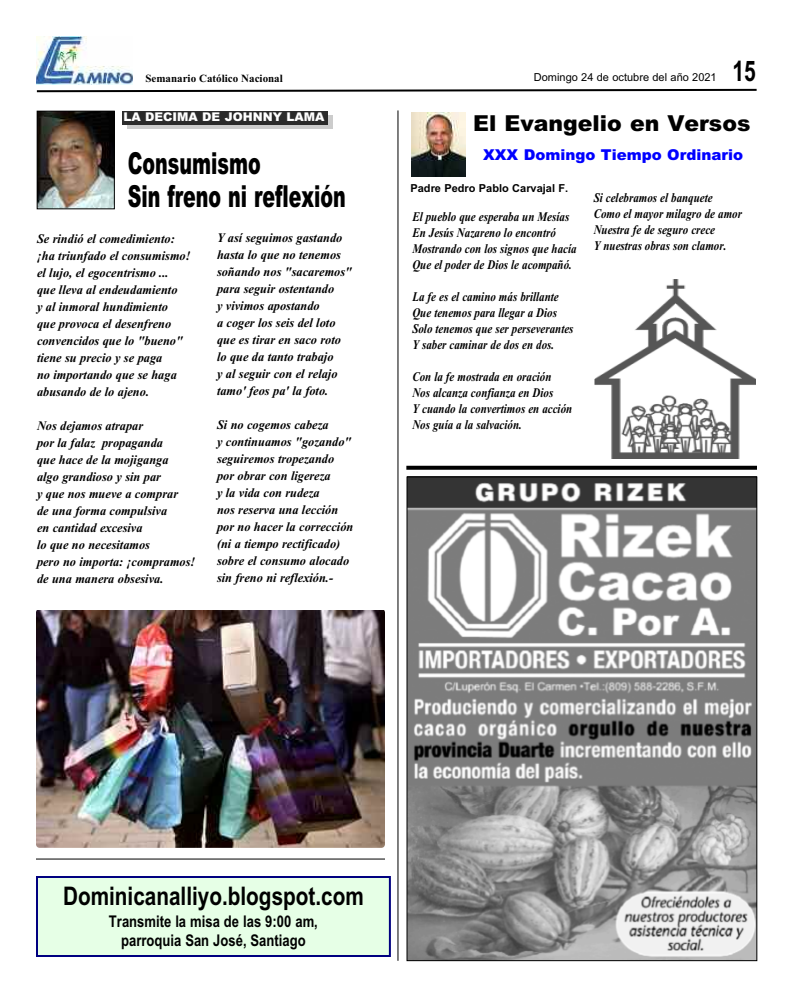
<style>
.page{position:relative;width:792px;height:1008px;background:#fff}
.page>*{position:absolute;margin:0;border:0;box-sizing:border-box;transform-origin:0 0}
.t1{font:900 30.3px/33px "Arial";color:#000;scale:.63 1}
.t2{font:700 28.4px "Arial";color:#000;scale:.74 1}
.t3{font:25.6px "Arial Bold MT OTF";color:#000;scale:.81 1}
.t4{font:900 22px "Arial";color:#000}
.t5{font:16.1px/19.3px "Arial Bold MT OTF";color:#000;text-align:center;scale:.81 1}
.t6{font:900 15px "Arial";color:#00f}
.t7{font:italic 700 13.2px/16px "Times New Roman";color:#000;scale:.83 1}
.t8{font:italic 700 13px/17px "Times New Roman";color:#000;scale:.95 1}
.t9{font:900 12px "Arial";color:#fff}
.t10{font:11px "Arial";color:#000}
.t11{font:700 11px "Times New Roman";color:#000}
.t12{font:11px "Arial Bold MT OTF";color:#000}
</style>
<div class="page">
<div style="left:127px;top:115px;width:206px;height:13px;background:#ccc"></div>
<img style="left:36px;top:36px;width:97px;height:49px">
<svg style="left:36px;top:88px;width:721px;height:5px"></svg>
<img style="left:411px;top:113px;width:55px;height:64px">
<hr style="left:397px;top:110px;width:1px;height:851px;background:#000">
<svg style="left:406px;top:466px;width:351px;height:4px"></svg>
<img style="left:39px;top:113px;width:74px;height:94px">
<div style="left:37px;top:111px;width:78px;height:98px;border:1px solid #000"></div>
<img style="left:409px;top:479px;width:346px;height:480px">
<div style="left:122px;top:111px;width:206px;height:14px;background:#2b2b2b"></div>
<img style="left:594px;top:279px;width:162px;height:180px;border-radius:4px">
<img style="left:36px;top:610px;width:349px;height:238px">
<hr style="left:36px;top:859px;width:349px;height:1px;background:#000">
<div style="left:38px;top:878px;width:351px;height:77px;background:#e6ffe6"></div>
<div style="left:36px;top:876px;width:355px;height:81px;border:2px solid #000080"></div>
<p class="t11" style="left:145px;top:71px;width:139px">Semanario Católico Nacional</p>
<p class="t10" style="left:534px;top:71px;width:184px">Domingo 24 de octubre del año 2021</p>
<h2 class="t2" style="left:733px;top:55px;width:33px">15</h2>
<p class="t9" style="left:124px;top:109px;width:202px">LA DECIMA DE JOHNNY LAMA</p>
<h1 class="t1" style="left:128px;top:147px;width:348px">Consumismo<br>Sin freno ni reflexión</h1>
<p class="t8" style="left:37px;top:230px;width:163px">Se rindió el comedimiento: ¡ha triunfado el consumismo! el lujo, el egocentrismo ...<br>que lleva al endeudamiento<br>y al inmoral hundimiento<br>que provoca el desenfreno convencidos que lo "bueno" tiene su precio y se paga<br>no importando que se haga abusando de lo ajeno.</p>
<p class="t8" style="left:37px;top:417px;width:168px">Nos dejamos atrapar<br>por la falaz propaganda<br>que hace de la mojiganga<br>algo grandioso y sin par<br>y que nos mueve a comprar<br>de una forma compulsiva<br>en cantidad excesiva<br>lo que no necesitamos<br>pero no importa: ¡compramos! de una manera obsesiva.</p>
<p class="t8" style="left:217px;top:229px;width:144px">Y así seguimos gastando hasta lo que no tenemos soñando nos "sacaremos" para seguir ostentando<br>y vivimos apostando<br>a coger los seis del loto que es tirar en saco roto lo que da tanto trabajo<br>y al seguir con el relajo tamo' feos pa' la foto.</p>
<p class="t8" style="left:217px;top:416px;width:145px">Si no cogemos cabeza<br>y continuamos "gozando" seguiremos tropezando por obrar con ligereza<br>y la vida con rudeza<br>nos reserva una lección por no hacer la corrección (ni a tiempo rectificado) sobre el consumo alocado sin freno ni reflexión.-</p>
<h3 class="t4" style="left:473px;top:110px;width:279px">El Evangelio en Versos</h3>
<p class="t6" style="left:483px;top:146px;width:261px">XXX Domingo Tiempo Ordinario</p>
<p class="t12" style="left:410px;top:182px;width:159px">Padre Pedro Pablo Carvajal F.</p>
<p class="t7" style="left:594px;top:190px;width:180px">Si celebramos el banquete<br>Como el mayor milagro de amor<br>Nuestra fe de seguro crece<br>Y nuestras obras son clamor.</p>
<p class="t7" style="left:412px;top:208px;width:199px">El pueblo que esperaba un Mesías<br>En Jesús Nazareno lo encontró<br>Mostrando con los signos que hacía<br>Que el poder de Dios le acompañó.</p>
<p class="t7" style="left:412px;top:288px;width:196px">La fe es el camino más brillante<br>Que tenemos para llegar a Dios<br>Solo tenemos que ser perseverantes<br>Y saber caminar de dos en dos.</p>
<p class="t7" style="left:412px;top:368px;width:194px">Con la fe mostrada en oración<br>Nos alcanza confianza en Dios<br>Y cuando la convertimos en acción<br>Nos guía a la salvación.</p>
<h3 class="t3" style="left:63px;top:881px;width:373px">Dominicanalliyo.blogspot.com</h3>
<p class="t5" style="left:109px;top:911px;width:259px">Transmite la misa de las 9:00 am, parroquia San José, Santiago</p>
</div>
